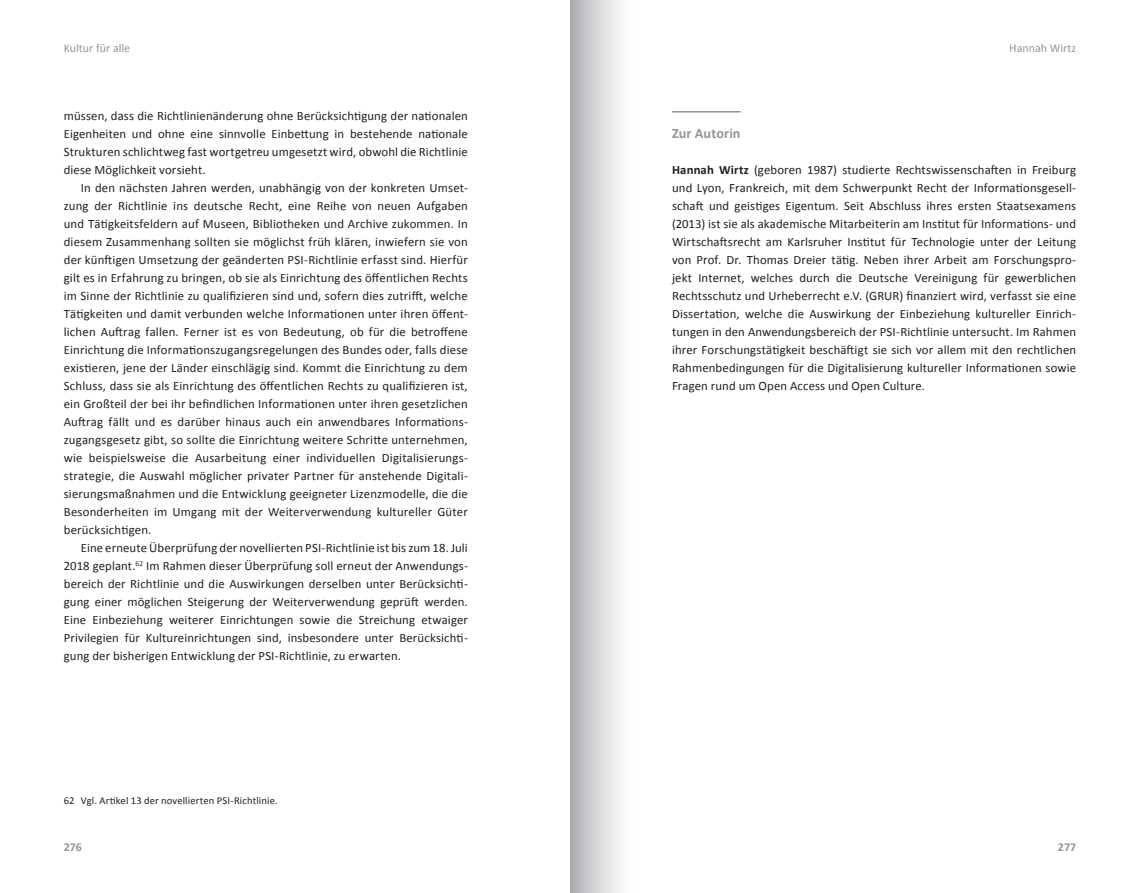
<style>
.page{position:relative;width:1140px;height:893px;background:#fff}
.page>*{position:absolute;margin:0;border:0;box-sizing:border-box;transform-origin:0 0}
.t1{font:700 14.25px "Calibri";letter-spacing:.005em;color:#939598}
.t2{font:12.75px/18px "Calibri";letter-spacing:.01em;color:#231f20;text-align:justify}
.t3{font:12px "Calibri";color:#939598}
.t4{font:700 12px "Calibri";color:#939598}
.t5{font:10.5px "Calibri";letter-spacing:.015em;color:#231f20}
.s1{font-weight:700}
</style>
<div class="page">
<hr style="left:672px;top:111px;width:68px;height:2px;background:#939598">
<div style="left:570px;top:0;width:64px;height:893px;background:linear-gradient(to right,#aeafb3,#fff)"></div>
<p class="t3" style="left:64px;top:40px;width:68px">Kultur für alle</p>
<p class="t3" style="left:1009px;top:40px;width:68px">Hannah Wirtz</p>
<p class="t2" style="left:64px;top:107px;width:405px">müssen, dass die Richtlinienänderung ohne Berücksichtigung der nationalen Eigenheiten und ohne eine sinnvolle Einbettung in bestehende nationale Strukturen schlichtweg fast wortgetreu umgesetzt wird, obwohl die Richtlinie diese Möglichkeit vorsieht.</p>
<p class="t2" style="left:64px;top:179px;width:405px;text-indent:17px">In den nächsten Jahren werden, unabhängig von der konkreten Umset&shy;zung der Richtlinie ins deutsche Recht, eine Reihe von neuen Aufgaben und Tätigkeitsfeldern auf Museen, Bibliotheken und Archive zukommen. In diesem Zusammenhang sollten sie möglichst früh klären, inwiefern sie von der künftigen Umsetzung der geänderten PSI-Richtlinie erfasst sind. Hierfür gilt es in Erfahrung zu bringen, ob sie als Einrichtung des öffentlichen Rechts im Sinne der Richtlinie zu qualifizieren sind und, sofern dies zutrifft, welche Tätigkeiten und damit verbunden welche Informationen unter ihren öffent&shy;lichen Auftrag fallen. Ferner ist es von Bedeutung, ob für die betroffene Einrichtung die Informationszugangsregelungen des Bundes oder, falls diese existieren, jene der Länder einschlägig sind. Kommt die Einrichtung zu dem Schluss, dass sie als Einrichtung des öffentlichen Rechts zu qualifizieren ist, ein Großteil der bei ihr befindlichen Informationen unter ihren gesetzlichen Auftrag fällt und es darüber hinaus auch ein anwendbares Informations&shy;zugangsgesetz gibt, so sollte die Einrichtung weitere Schritte unternehmen, wie beispielsweise die Ausarbeitung einer individuellen Digitalisierungs&shy;strategie, die Auswahl möglicher privater Partner für anstehende Digitali&shy;sierungsmaßnahmen und die Entwicklung geeigneter Lizenzmodelle, die die Besonderheiten im Umgang mit der Weiterverwendung kultureller Güter berücksichtigen.</p>
<p class="t2" style="left:64px;top:539px;width:405px;text-indent:17px">Eine erneute Überprüfung der novellierten PSI-Richtlinie ist bis zum 18. Juli 2018 geplant.<sup>62</sup> Im Rahmen dieser Überprüfung soll erneut der Anwendungs&shy;bereich der Richtlinie und die Auswirkungen derselben unter Berücksichti&shy;gung einer möglichen Steigerung der Weiterverwendung geprüft werden.<br>Eine Einbeziehung weiterer Einrichtungen sowie die Streichung etwaiger Privilegien für Kultureinrichtungen sind, insbesondere unter Berücksichti&shy;gung der bisherigen Entwicklung der PSI-Richtlinie, zu erwarten.</p>
<p class="t5" style="left:64px;top:794px;width:215px">62 Vgl. Artikel 13 der novellierten PSI-Richtlinie.</p>
<p class="t1" style="left:672px;top:124px;width:70px">Zur Autorin</p>
<p class="t2" style="left:672px;top:161px;width:405px"><span class="s1">Hannah Wirtz</span> (geboren 1987) studierte Rechtswissenschaften in Freiburg und Lyon, Frankreich, mit dem Schwerpunkt Recht der Informationsgesell&shy;schaft und geistiges Eigentum. Seit Abschluss ihres ersten Staatsexamens (2013) ist sie als akademische Mitarbeiterin am Institut für Informations- und Wirtschaftsrecht am Karlsruher Institut für Technologie unter der Leitung von Prof. Dr. Thomas Dreier tätig. Neben ihrer Arbeit am Forschungspro&shy;jekt Internet, welches durch die Deutsche Vereinigung für gewerblichen Rechtsschutz und Urheberrecht e.V. (GRUR) finanziert wird, verfasst sie eine Dissertation, welche die Auswirkung der Einbeziehung kultureller Einrich&shy;tungen in den Anwendungsbereich der PSI-Richtlinie untersucht. Im Rahmen ihrer Forschungstätigkeit beschäftigt sie sich vor allem mit den rechtlichen Rahmenbedingungen für die Digitalisierung kultureller Informationen sowie Fragen rund um Open Access und Open Culture.</p>
<p class="t4" style="left:64px;top:839px;width:20px">276</p>
<p class="t4" style="left:1057px;top:839px;width:20px">277</p>
</div>
